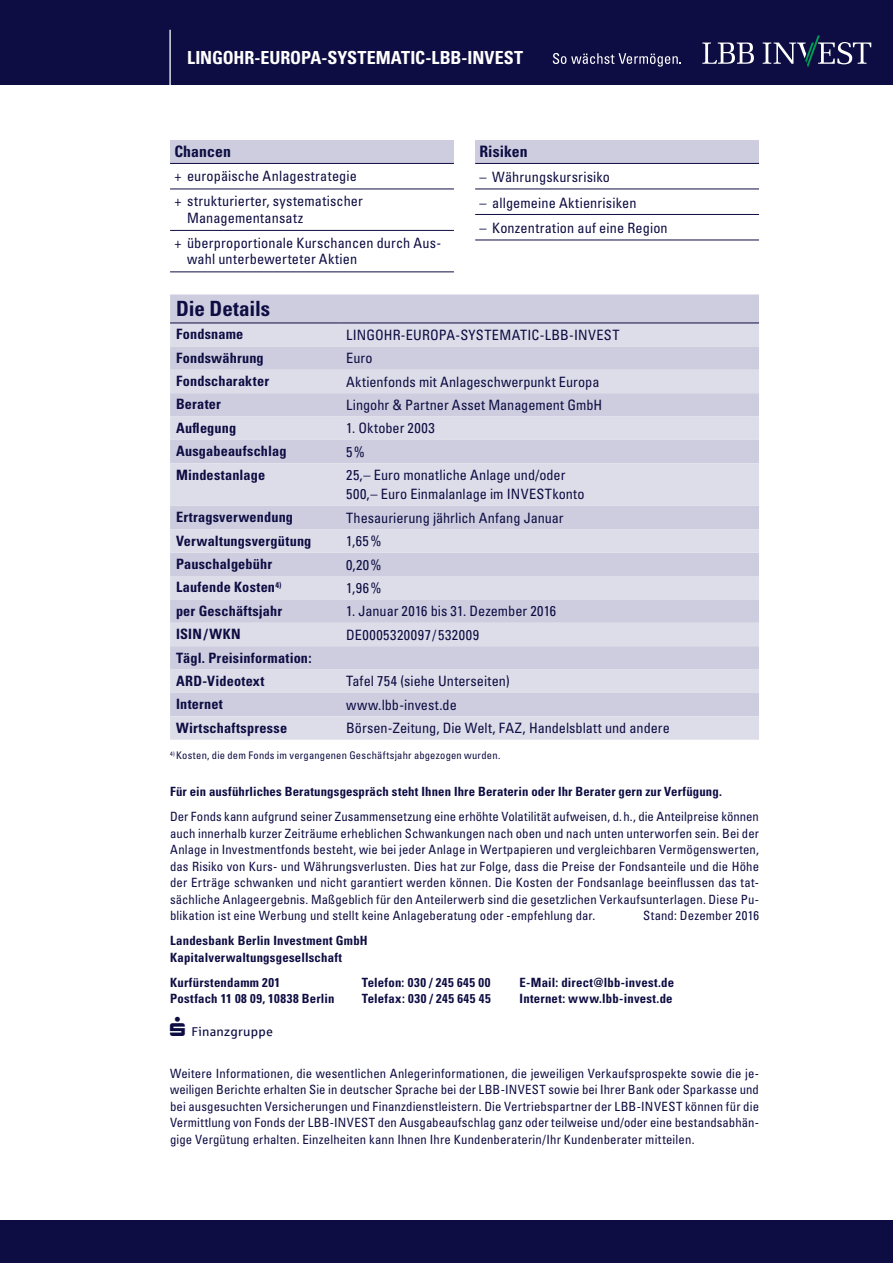
<style>
.page{position:relative;width:893px;height:1263px;background:#fff}
.page>*{position:absolute;margin:0;border:0;box-sizing:border-box;transform-origin:0 0}
.t1{font:700 condensed 21px "Univers";letter-spacing:-.005em;color:#0e0d43}
.t2{font:700 condensed 18px "Univers";letter-spacing:-.005em;color:#fff}
.t3{font:700 condensed 15.75px "Univers";letter-spacing:.005em;color:#0e0d43}
.t4{font:condensed 14.25px/18.8px "Univers";letter-spacing:.01em;color:#0e0d43}
.t5{font:700 condensed 14.25px/23.4px "Univers";letter-spacing:.01em;color:#0e0d43}
.t6{font:condensed 14.25px "Univers";letter-spacing:.04em;color:#0e0d43}
.t7{font:condensed 12.75px/16.5px "Univers";letter-spacing:.01em;color:#0e0d43;text-align:justify}
.t8{font:700 condensed 12.75px/16.5px "Univers";letter-spacing:.015em;color:#0e0d43}
.t9{font:12.75px "Sparkasse Rg";letter-spacing:.015em;color:#0e0d43}
.t10{font:condensed 10.5px "Univers";letter-spacing:.02em;color:#0e0d43}
</style>
<div class="page">
<div style="left:0;top:0;width:893px;height:85px;background:#0e0d43"></div>
<hr style="left:169px;top:30px;width:2px;height:55px;background:#fff">
<div style="left:0;top:1220px;width:893px;height:43px;background:#0e0d43"></div>
<svg style="left:553px;top:53px;width:128px;height:14px"></svg>
<svg style="left:702px;top:43px;width:52px;height:21px"></svg>
<svg style="left:763px;top:35px;width:108px;height:32px"></svg>
<div style="left:170px;top:294px;width:589px;height:29px;background:#cdcddf"></div>
<svg style="left:170px;top:324px;width:589px;height:416px;fill:#dddde9"></svg>
<hr style="left:170px;top:323px;width:170px;height:1px;background:#0e0d43">
<hr style="left:340px;top:323px;width:419px;height:1px;background:#0e0d43">
<div style="left:170px;top:140px;width:284px;height:23px;background:#cdcddf"></div>
<hr style="left:170px;top:163px;width:284px;height:1px;background:#0e0d43">
<hr style="left:170px;top:189px;width:284px;height:1px;background:#0e0d43">
<hr style="left:170px;top:230px;width:284px;height:1px;background:#0e0d43">
<hr style="left:170px;top:271px;width:284px;height:1px;background:#0e0d43">
<div style="left:475px;top:140px;width:284px;height:23px;background:#cdcddf"></div>
<hr style="left:475px;top:163px;width:284px;height:1px;background:#0e0d43">
<hr style="left:475px;top:189px;width:284px;height:1px;background:#0e0d43">
<hr style="left:475px;top:214px;width:284px;height:1px;background:#0e0d43">
<hr style="left:475px;top:240px;width:284px;height:1px;background:#0e0d43">
<h2 class="t2" style="left:187px;top:46px;width:338px">LINGOHR-EUROPA-SYSTEMATIC-LBB-INVEST</h2>
<p class="t3" style="left:174px;top:142px;width:58px">Chancen</p>
<p class="t4" style="left:174px;top:163px;width:190px;line-height:25.2px">+ europäische Anlagestrategie + strukturierter, systematischer</p>
<p class="t4" style="left:174px;top:205px;width:268px;line-height:24.9px;text-indent:13px">Managementansatz<br>+ überproportionale Kurschancen durch Aus-</p>
<p class="t4" style="left:187px;top:249px;width:172px">wahl unterbewerteter Aktien</p>
<p class="t3" style="left:479px;top:142px;width:50px">Risiken</p>
<p class="t4" style="left:479px;top:167px;width:132px">– Währungskursrisiko</p>
<p class="t4" style="left:479px;top:193px;width:159px">– allgemeine Aktienrisiken</p>
<p class="t4" style="left:479px;top:218px;width:190px">– Konzentration auf eine Region</p>
<h1 class="t1" style="left:176px;top:296px;width:96px">Die Details</h1>
<p class="t5" style="left:176px;top:322px;width:69px">Fondsname</p>
<p class="t4" style="left:346px;top:325px;width:275px">LINGOHR-EUROPA-SYSTEMATIC-LBB-INVEST</p>
<p class="t5" style="left:176px;top:346px;width:89px">Fondswährung</p>
<p class="t4" style="left:346px;top:348px;width:28px">Euro</p>
<p class="t5" style="left:176px;top:369px;width:95px">Fondscharakter</p>
<p class="t4" style="left:346px;top:372px;width:255px">Aktienfonds mit Anlageschwerpunkt Europa</p>
<p class="t5" style="left:176px;top:392px;width:46px">Berater</p>
<p class="t4" style="left:346px;top:395px;width:258px">Lingohr &amp; Partner Asset Management GmbH</p>
<p class="t5" style="left:176px;top:416px;width:62px">Auflegung</p>
<p class="t4" style="left:346px;top:419px;width:90px">1. Oktober 2003</p>
<p class="t5" style="left:176px;top:439px;width:112px">Ausgabeaufschlag</p>
<p class="t4" style="left:346px;top:442px;width:20px">5%</p>
<p class="t5" style="left:176px;top:463px;width:91px">Mindestanlage</p>
<p class="t4" style="left:346px;top:465px;width:240px">25,– Euro monatliche Anlage und/oder<br>500,– Euro Einmalanlage im INVESTkonto</p>
<p class="t5" style="left:176px;top:505px;width:119px">Ertragsverwendung</p>
<p class="t4" style="left:346px;top:508px;width:219px">Thesaurierung jährlich Anfang Januar</p>
<p class="t5" style="left:176px;top:528px;width:137px">Verwaltungsvergütung</p>
<p class="t4" style="left:346px;top:531px;width:37px">1,65%</p>
<p class="t5" style="left:176px;top:552px;width:98px">Pauschalgebühr</p>
<p class="t4" style="left:346px;top:555px;width:37px">0,20%</p>
<p class="t5" style="left:176px;top:575px;width:107px">Laufende Kosten<sup>4)</sup></p>
<p class="t4" style="left:346px;top:578px;width:37px">1,96%</p>
<p class="t5" style="left:176px;top:599px;width:108px">per Geschäftsjahr</p>
<p class="t4" style="left:346px;top:601px;width:212px">1. Januar 2016 bis 31. Dezember 2016</p>
<p class="t5" style="left:176px;top:622px;width:66px">ISIN/WKN</p>
<p class="t6" style="left:346px;top:626px;width:134px">DE0005320097/532009</p>
<p class="t5" style="left:176px;top:645px;width:137px">Tägl. Preisinformation:<br>ARD-Videotext</p>
<p class="t4" style="left:346px;top:672px;width:165px">Tafel 754 (siehe Unterseiten)</p>
<p class="t5" style="left:176px;top:692px;width:48px">Internet</p>
<p class="t4" style="left:346px;top:695px;width:112px">www.lbb-invest.de</p>
<p class="t5" style="left:176px;top:716px;width:113px">Wirtschaftspresse</p>
<p class="t4" style="left:346px;top:718px;width:325px">Börsen-Zeitung, Die Welt, FAZ, Handelsblatt und andere</p>
<p class="t10" style="left:170px;top:749px;width:332px"><sup>4)</sup> Kosten, die dem Fonds im vergangenen Geschäftsjahr abgezogen wurden.</p>
<p class="t8" style="left:170px;top:783px;width:553px">Für ein ausführliches Beratungsgespräch steht Ihnen Ihre Beraterin oder Ihr Berater gern zur Verfügung.</p>
<p class="t7" style="left:170px;top:808px;width:590px">Der Fonds kann aufgrund seiner Zusammensetzung eine erhöhte Volatilität aufweisen, d.h., die Anteilpreise können auch innerhalb kurzer Zeiträume erheblichen Schwankungen nach oben und nach unten unterworfen sein. Bei der Anlage in Investmentfonds besteht, wie bei jeder Anlage in Wertpapieren und vergleichbaren Vermögenswerten, das Risiko von Kurs- und Währungsverlusten. Dies hat zur Folge, dass die Preise der Fondsanteile und die Höhe der Erträge schwanken und nicht garantiert werden können. Die Kosten der Fondsanlage beeinflussen das tat&shy;sächliche Anlageergebnis. Maßgeblich für den Anteilerwerb sind die gesetzlichen Verkaufsunterlagen. Diese Pu&shy;blikation ist eine Werbung und stellt keine Anlageberatung oder -empfehlung dar.</p>
<p class="t7" style="left:643px;top:907px;width:117px">Stand: Dezember 2016</p>
<p class="t8" style="left:170px;top:932px;width:199px">Landesbank Berlin Investment GmbH<br>Kapitalverwaltungsgesellschaft</p>
<p class="t8" style="left:170px;top:974px;width:112px">Kurfürstendamm 201</p>
<p class="t8" style="left:362px;top:974px;width:130px">Telefon: 030 / 245 645 00</p>
<p class="t8" style="left:520px;top:974px;width:156px">E-Mail: direct@lbb-invest.de</p>
<p class="t8" style="left:170px;top:990px;width:166px">Postfach 11 08 09, 10838 Berlin</p>
<p class="t8" style="left:362px;top:990px;width:130px">Telefax: 030 / 245 645 45</p>
<p class="t8" style="left:520px;top:990px;width:155px">Internet: www.lbb-invest.de</p>
<p class="t9" style="left:192px;top:1024px;width:83px">Finanzgruppe</p>
<p class="t7" style="left:170px;top:1065px;width:590px">Weitere Informationen, die wesentlichen Anlegerinformationen, die jeweiligen Verkaufsprospekte sowie die je&shy;weiligen Berichte erhalten Sie in deutscher Sprache bei der LBB-INVEST sowie bei Ihrer Bank oder Sparkasse und bei ausgesuchten Versicherungen und Finanzdienstleistern. Die Vertriebspartner der LBB-INVEST können für die Vermittlung von Fonds der LBB-INVEST den Ausgabeaufschlag ganz oder teilweise und/oder eine bestandsabhän&shy;gige Vergütung erhalten. Einzelheiten kann Ihnen Ihre Kundenberaterin/Ihr Kundenberater mitteilen.</p>
</div>
